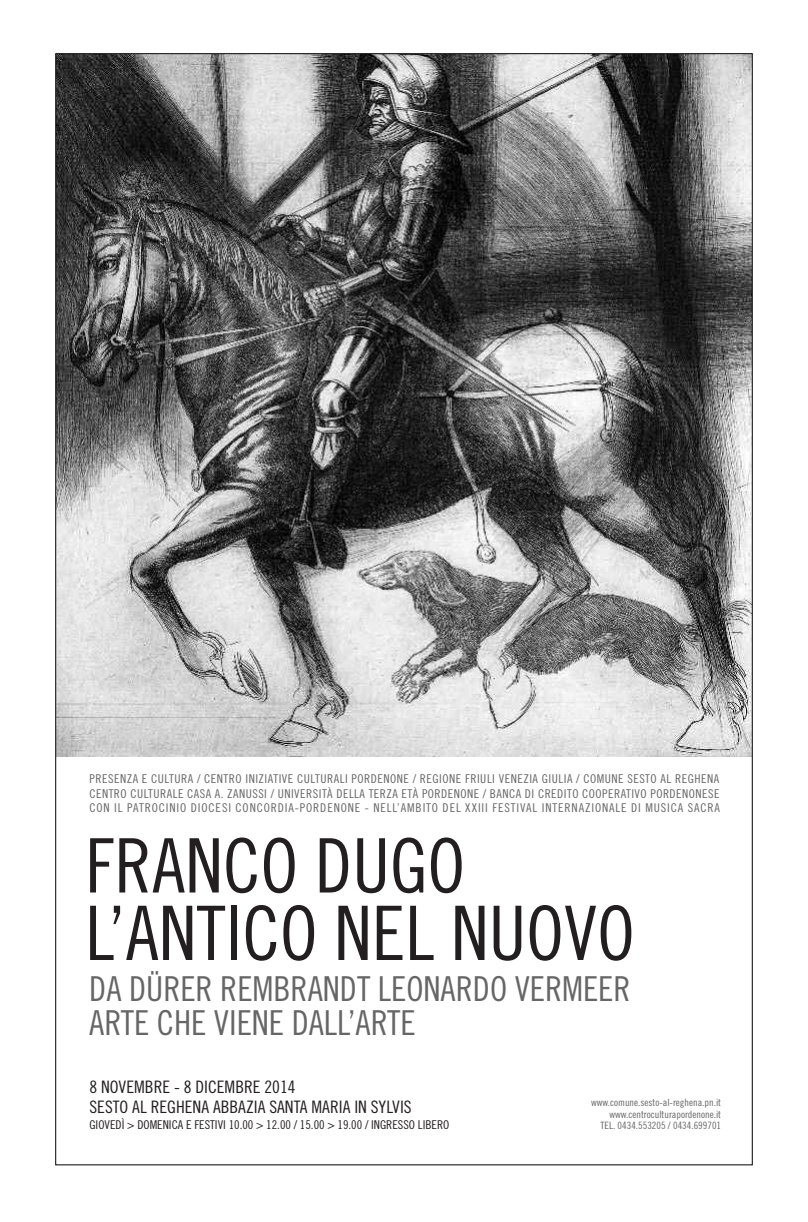
<style>
.page{position:relative;width:808px;height:1222px;background:#fff}
.page>*{position:absolute;margin:0;border:0;box-sizing:border-box;transform-origin:0 0}
.t1{font:75.1px/67.5px "Trade Gothic Cond Eighteen";color:#231f20}
.t2{font:34.3px/34.3px "Trade Gothic Cond Eighteen";color:#666}
.t3{font:17.2px/19.8px "Trade Gothic Cond Eighteen";color:#231f20}
.t4{font:12.1px/14.1px "Trade Gothic Cond Eighteen";letter-spacing:.07em;color:#666;text-align:justify}
.t5{font:12.1px "Trade Gothic Cond Eighteen";color:#231f20}
.t6{font:10.1px/11.6px "Trade Gothic Cond Eighteen";color:#666;text-align:right}
</style>
<div class="page">
<img style="left:57px;top:55px;width:694px;height:702px">
<p class="t4" style="left:89px;top:773px;width:632px">PRESENZA E CULTURA / CENTRO INIZIATIVE CULTURALI PORDENONE / REGIONE FRIULI VENEZIA GIULIA / COMUNE SESTO AL REGHENA CENTRO CULTURALE CASA A. ZANUSSI / UNIVERSITÀ DELLA TERZA ETÀ PORDENONE / BANCA DI CREDITO COOPERATIVO PORDENONESE CON IL PATROCINIO DIOCESI CONCORDIA-PORDENONE - NELL’AMBITO DEL XXIII FESTIVAL INTERNAZIONALE DI MUSICA SACRA</p>
<h1 class="t1" style="left:85px;top:838px;width:551px">FRANCO DUGO<br>L’ANTICO NEL NUOVO</h1>
<h2 class="t2" style="left:89px;top:974px;width:543px">DA DÜRER REMBRANDT LEONARDO VERMEER<br>ARTE CHE VIENE DALL’ARTE</h2>
<h3 class="t3" style="left:89px;top:1078px;width:324px">8 NOVEMBRE - 8 DICEMBRE 2014<br>SESTO AL REGHENA ABBAZIA SANTA MARIA IN SYLVIS</h3>
<p class="t5" style="left:89px;top:1120px;width:361px">GIOVEDÌ &gt; DOMENICA E FESTIVI 10.00 &gt; 12.00 / 15.00 &gt; 19.00 / INGRESSO LIBERO</p>
<p class="t6" style="left:591px;top:1097px;width:132px">www.comune.sesto-al-reghena.pn.it www.centroculturapordenone.it<br>TEL. 0434.553205 / 0434.699701</p>
</div>
